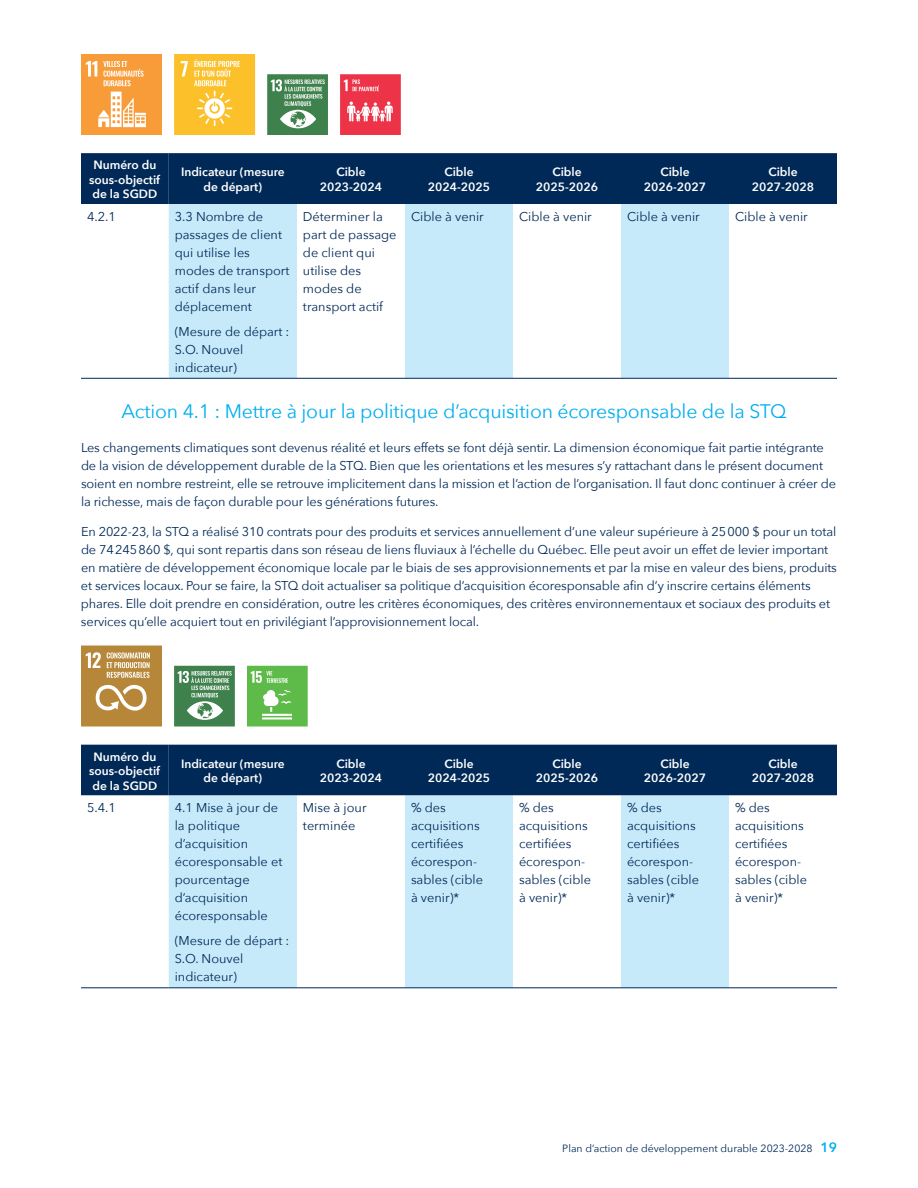
<style>
.page{position:relative;width:918px;height:1188px;background:#fff}
.page>*{position:absolute;margin:0;border:0;box-sizing:border-box;transform-origin:0 0}
.t1{font:19.5px "Avenir Next";letter-spacing:-.01em;color:#00aeef}
.t2{font:12.75px/18px "Avenir Next";letter-spacing:-.01em;color:#002957}
.t3{font:600 12px/14.4px "Avenir Next";color:#fff;text-align:center}
.t4{font:10.5px "Avenir Next";color:#002957}
.s1{font-weight:600;font-size:13.5px;color:#00aeef}
</style>
<div class="page">
<svg style="left:81px;top:54px;width:81px;height:81px;background:#f9ab5a"></svg>
<svg style="left:174px;top:54px;width:81px;height:81px;background:#fcc844"></svg>
<svg style="left:267px;top:74px;width:61px;height:61px;background:#679b71"></svg>
<svg style="left:340px;top:74px;width:61px;height:61px;background:#ef5262"></svg>
<div style="left:81px;top:153px;width:756px;height:51px;background:#002957"></div>
<svg style="left:169px;top:204px;width:560px;height:174px;fill:#c7eafb"></svg>
<hr style="left:81px;top:378px;width:88px;height:1px;background:#002957">
<hr style="left:169px;top:378px;width:128px;height:1px;background:#002957">
<hr style="left:297px;top:378px;width:108px;height:1px;background:#002957">
<hr style="left:405px;top:378px;width:108px;height:1px;background:#002957">
<hr style="left:513px;top:378px;width:108px;height:1px;background:#002957">
<hr style="left:621px;top:378px;width:108px;height:1px;background:#002957">
<hr style="left:729px;top:378px;width:108px;height:1px;background:#002957">
<svg style="left:81px;top:646px;width:81px;height:81px;background:#c29a59"></svg>
<svg style="left:174px;top:666px;width:61px;height:61px;background:#689b72"></svg>
<svg style="left:247px;top:666px;width:61px;height:61px;background:#75c463"></svg>
<div style="left:81px;top:745px;width:756px;height:51px;background:#002957"></div>
<svg style="left:169px;top:796px;width:560px;height:191px;fill:#c7eafb"></svg>
<hr style="left:81px;top:987px;width:88px;height:1px;background:#002957">
<hr style="left:169px;top:987px;width:128px;height:1px;background:#002957">
<hr style="left:297px;top:987px;width:108px;height:1px;background:#002957">
<hr style="left:405px;top:987px;width:108px;height:1px;background:#002957">
<hr style="left:513px;top:987px;width:108px;height:1px;background:#002957">
<hr style="left:621px;top:987px;width:108px;height:1px;background:#002957">
<hr style="left:729px;top:987px;width:108px;height:1px;background:#002957">
<p class="t3" style="left:89px;top:158px;width:72px">Numéro du sous-objectif de la SGDD</p>
<p class="t3" style="left:181px;top:165px;width:105px">Indicateur (mesure de départ)</p>
<p class="t3" style="left:320px;top:165px;width:64px">Cible<br>2023-2024</p>
<p class="t3" style="left:428px;top:165px;width:64px">Cible<br>2024-2025</p>
<p class="t3" style="left:536px;top:165px;width:64px">Cible<br>2025-2026</p>
<p class="t3" style="left:644px;top:165px;width:64px">Cible<br>2026-2027</p>
<p class="t3" style="left:752px;top:165px;width:64px">Cible<br>2027-2028</p>
<p class="t2" style="left:87px;top:207px;width:30px">4.2.1</p>
<p class="t2" style="left:175px;top:207px;width:116px">3.3 Nombre de passages de client qui utilise les modes de transport actif dans leur déplacement</p>
<p class="t2" style="left:175px;top:322px;width:116px">(Mesure de départ :<br>S.O. Nouvel indicateur)</p>
<p class="t2" style="left:303px;top:207px;width:95px">Déterminer la part de passage de client qui utilise des modes de transport actif</p>
<p class="t2" style="left:411px;top:207px;width:74px">Cible à venir</p>
<p class="t2" style="left:519px;top:207px;width:74px">Cible à venir</p>
<p class="t2" style="left:627px;top:207px;width:74px">Cible à venir</p>
<p class="t2" style="left:735px;top:207px;width:74px">Cible à venir</p>
<h1 class="t1" style="left:122px;top:395px;width:667px">Action 4.1 : Mettre à jour la politique d’acquisition écoresponsable de la STQ</h1>
<p class="t2" style="left:81px;top:438px;width:757px">Les changements climatiques sont devenus réalité et leurs effets se font déjà sentir. La dimension économique fait partie intégrante de la vision de développement durable de la STQ. Bien que les orientations et les mesures s’y rattachant dans le présent document soient en nombre restreint, elle se retrouve implicitement dans la mission et l’action de l’organisation. Il faut donc continuer à créer de la richesse, mais de façon durable pour les générations futures.</p>
<p class="t2" style="left:81px;top:522px;width:757px">En 2022-23, la STQ a réalisé 310 contrats pour des produits et services annuellement d’une valeur supérieure à 25000 $ pour un total de 74245860 $, qui sont repartis dans son réseau de liens fluviaux à l’échelle du Québec. Elle peut avoir un effet de levier important en matière de développement économique locale par le biais de ses approvisionnements et par la mise en valeur des biens, produits et services locaux. Pour se faire, la STQ doit actualiser sa politique d’acquisition écoresponsable afin d’y inscrire certains éléments phares. Elle doit prendre en considération, outre les critères économiques, des critères environnementaux et sociaux des produits et services qu’elle acquiert tout en privilégiant l’approvisionnement local.</p>
<p class="t3" style="left:89px;top:749px;width:72px">Numéro du sous-objectif de la SGDD</p>
<p class="t3" style="left:181px;top:756px;width:105px">Indicateur (mesure de départ)</p>
<p class="t3" style="left:320px;top:756px;width:64px">Cible<br>2023-2024</p>
<p class="t3" style="left:428px;top:756px;width:64px">Cible<br>2024-2025</p>
<p class="t3" style="left:536px;top:756px;width:64px">Cible<br>2025-2026</p>
<p class="t3" style="left:644px;top:756px;width:64px">Cible<br>2026-2027</p>
<p class="t3" style="left:752px;top:756px;width:64px">Cible<br>2027-2028</p>
<p class="t2" style="left:87px;top:798px;width:30px">5.4.1</p>
<p class="t2" style="left:175px;top:798px;width:109px">4.1 Mise à jour de la politique d’acquisition écoresponsable et pourcentage d’acquisition écoresponsable</p>
<p class="t2" style="left:175px;top:931px;width:116px">(Mesure de départ :<br>S.O. Nouvel indicateur)</p>
<p class="t2" style="left:303px;top:798px;width:65px">Mise à jour terminée</p>
<p class="t2" style="left:411px;top:798px;width:73px">% des acquisitions certifiées écorespon&shy;sables (cible à venir)*</p>
<p class="t2" style="left:519px;top:798px;width:73px">% des acquisitions certifiées écorespon&shy;sables (cible à venir)*</p>
<p class="t2" style="left:627px;top:798px;width:73px">% des acquisitions certifiées écorespon&shy;sables (cible à venir)*</p>
<p class="t2" style="left:735px;top:798px;width:73px">% des acquisitions certifiées écorespon&shy;sables (cible à venir)*</p>
<p class="t4" style="left:562px;top:1139px;width:276px">Plan d’action de développement durable 2023-2028 <span class="s1">19</span></p>
</div>
